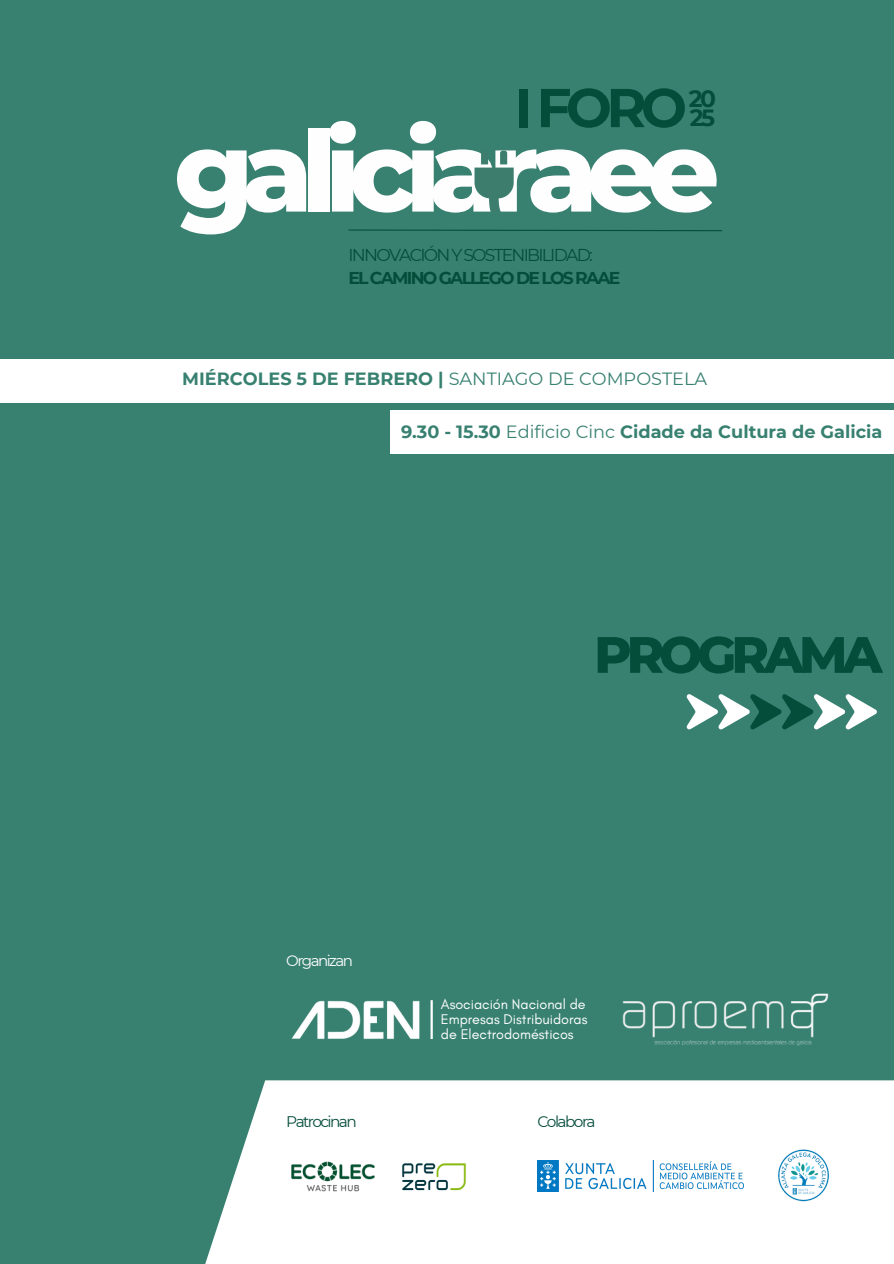
<style>
.page{position:relative;width:894px;height:1264px;background:#fff}
.page>*{position:absolute;margin:0;border:0;box-sizing:border-box;transform-origin:0 0}
.t1{font:800 112.65px "Montserrat";letter-spacing:-.1em;color:#fefefe}
.t2{font:700 54.6px "Montserrat";color:#054d3b}
.t3{font:800 51px "Montserrat";letter-spacing:-.1em;color:#054d3b}
.t4{font:700 23.4px "Montserrat";color:#054d3b}
.t5{font:700 17.7px "Montserrat";color:#388171}
.t6{font:17.25px/23.2px "Montserrat";letter-spacing:-.1em;color:#054d3b}
.t7{font:15.3px "Montserrat";letter-spacing:-.1em;color:#054d3b}
.t8{font:15.15px "Montserrat";letter-spacing:-.1em;color:#fefefe}
.t9{font:14.25px "Glacial Indifference";color:#fff}
.s1{font-weight:700}
.s2{font-weight:400}
</style>
<div class="page">
<div style="left:0;top:0;width:893px;height:1263px;background:#388171"></div>
<div style="left:205px;top:1080px;width:688px;height:183px;background:#fff"></div>
<img style="left:286px;top:1159px;width:93px;height:34px">
<img style="left:401px;top:1162px;width:65px;height:28px">
<img style="left:537px;top:1160px;width:206px;height:31px">
<img style="left:775px;top:1149px;width:56px;height:53px">
<hr style="left:430px;top:1000px;width:2px;height:38px;background:#fff">
<img style="left:291px;top:1000px;width:129px;height:39px">
<img style="left:622px;top:993px;width:207px;height:53px">
<div style="left:0;top:359px;width:893px;height:43px;background:#fff"></div>
<svg style="left:686px;top:694px;width:190px;height:36px"></svg>
<div style="left:389px;top:410px;width:504px;height:44px;background:#fff"></div>
<svg style="left:348px;top:229px;width:374px;height:3px"></svg>
<p class="t2" style="left:514px;top:74px;width:174px">I FORO</p>
<p class="t4" style="left:688px;top:84px;width:29px">20</p>
<p class="t4" style="left:689px;top:104px;width:27px">25</p>
<h2 class="t1" style="left:174px;top:102px;width:547px">galiciaraee</h2>
<p class="t6" style="left:348px;top:243px;width:273px">INNOVACIÓN Y SOSTENIBILIDAD:<br><span class="s1">EL CAMINO GALLEGO DE LOS RAAE</span></p>
<h3 class="t5" style="left:182px;top:367px;width:526px">MIÉRCOLES 5 DE FEBRERO | <span class="s2">SANTIAGO DE COMPOSTELA</span></h3>
<h4 class="t5" style="left:401px;top:421px;width:483px">9.30 - 15.30 <span class="s2">Edificio Cinc</span> Cidade da Cultura de Galicia</h4>
<h3 class="t3" style="left:594px;top:623px;width:290px">PROGRAMA</h3>
<p class="t8" style="left:286px;top:951px;width:68px">Organizan</p>
<h1 class="t9" style="left:440px;top:995px;width:146px">Asociación Nacional de</h1>
<p class="t9" style="left:440px;top:1010px;width:148px">Empresas Distribuidoras</p>
<p class="t9" style="left:440px;top:1025px;width:134px">de Electrodomésticos</p>
<h2 class="t7" style="left:286px;top:1111px;width:72px">Patrocinan</h2>
<p class="t7" style="left:537px;top:1112px;width:60px">Colabora</p>
</div>
